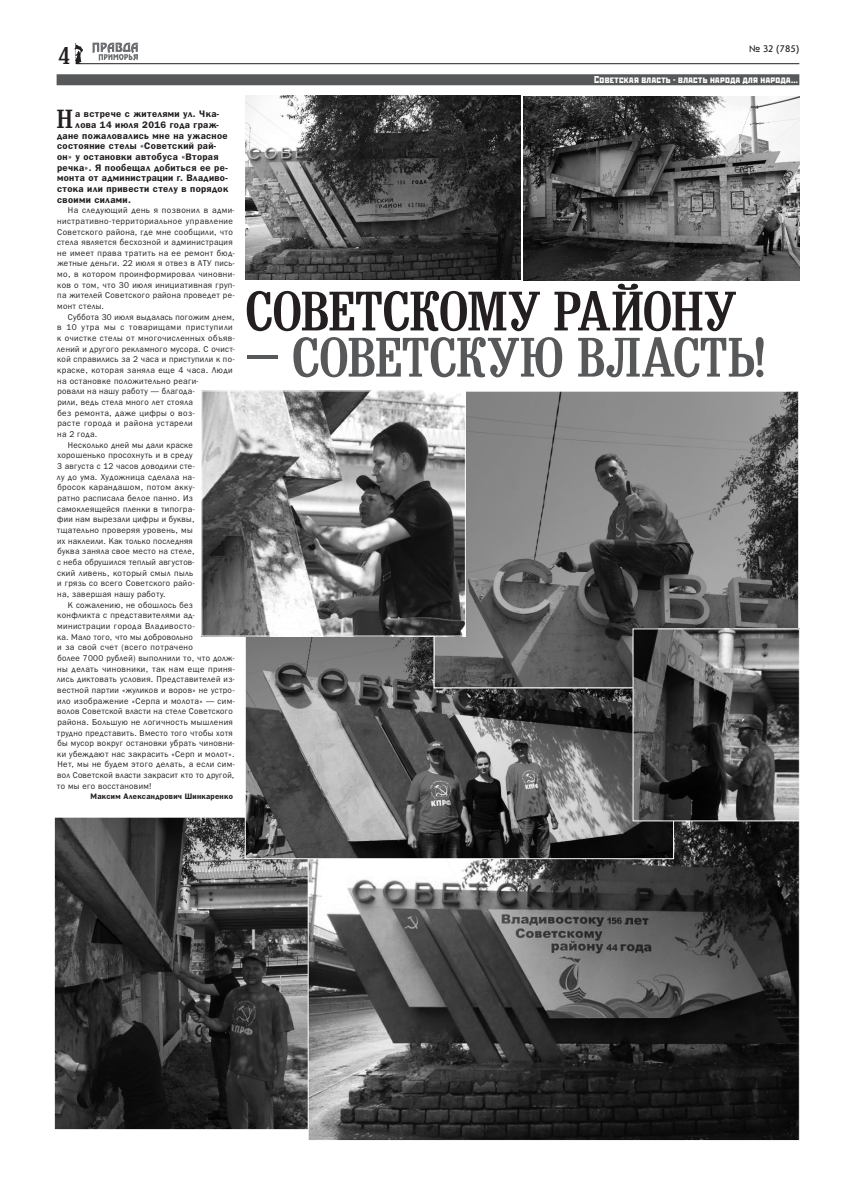
<style>
.page{position:relative;width:842px;height:1191px;background:#fff}
.page>*{position:absolute;margin:0;border:0;box-sizing:border-box;transform-origin:0 0}
.t1{font:54.7px "Bruskovaya Plain";letter-spacing:-.01em;color:#57585a;scale:.94 1}
.t2{font:54.7px "Bruskovaya Plain";letter-spacing:-.02em;color:#231f20;scale:.94 1}
.t3{font:25.8px "Bruskovaya Plain";color:#231f20}
.t4{font:24px "Bruskovaya Plain";color:#231f20}
.t5{font:10px "Stenberg C";letter-spacing:.04em;color:#fff}
.t6{font:10px "Journal Sans C";color:#231f20}
.t7{font:700 9.5px "Bloknot C";letter-spacing:.035em;color:#231f20}
.t8{font:8.5px/10.7px "Bloknot C";letter-spacing:.04em;color:#231f20}
.t9{font:8.5px "Bloknot C";letter-spacing:.04em;color:#231f20;scale:.96 1}
.t10{font:8.5px "Bloknot C";letter-spacing:.04em;color:#231f20;scale:.95 1}
.t11{font:8.5px "Bloknot C";letter-spacing:.065em;color:#231f20}
.t12{font:700 8px "Bloknot C";letter-spacing:.035em;color:#231f20}
</style>
<div class="page">
<svg style="left:93px;top:43px;width:45px;height:18px"></svg>
<svg style="left:74px;top:43px;width:9px;height:21px"></svg>
<hr style="left:76px;top:63px;width:723px;height:1px;background:#231f20">
<img style="left:56px;top:818px;width:252px;height:310px">
<div style="left:57px;top:74px;width:742px;height:11px;background:#57585a"></div>
<img style="left:245px;top:96px;width:276px;height:183px">
<img style="left:523px;top:97px;width:276px;height:184px">
<img style="left:310px;top:821px;width:488px;height:318px">
<img style="left:247px;top:636px;width:425px;height:221px">
<img style="left:435px;top:392px;width:362px;height:294px">
<img style="left:634px;top:630px;width:164px;height:189px">
<div style="left:632px;top:628px;width:168px;height:193px;border:1px solid #fff"></div>
<img style="left:203px;top:392px;width:261px;height:242px">
<div style="left:201px;top:390px;width:265px;height:246px;border:1px solid #fff"></div>
<h3 class="t4" style="left:59px;top:42px;width:13px">4</h3>
<p class="t6" style="left:749px;top:44px;width:52px">№ 32 (785)</p>
<h2 class="t3" style="left:56px;top:104px;width:18px">Н</h2>
<p class="t7" style="left:75px;top:108px;width:145px">а встрече с жителями ул. Чка-</p>
<p class="t7" style="left:75px;top:119px;width:145px">лова 14 июля 2016 года граж-</p>
<p class="t7" style="left:57px;top:130px;width:172px">дане пожаловались мне на ужасное</p>
<p class="t7" style="left:57px;top:140px;width:161px">состояние стелы «Советский рай-</p>
<p class="t7" style="left:57px;top:151px;width:163px">он» у остановки автобуса «Вторая</p>
<p class="t7" style="left:57px;top:162px;width:172px">речка». Я пообещал добиться ее ре-</p>
<p class="t7" style="left:57px;top:172px;width:172px">монта от администрации г. Владиво-</p>
<p class="t7" style="left:57px;top:183px;width:173px">стока или привести стелу в порядок</p>
<p class="t7" style="left:57px;top:194px;width:75px">своими силами.</p>
<p class="t8" style="left:57px;top:205px;width:179px;text-indent:11px">На следующий день я позвонил в адми&shy;нистративно-территориальное управление Советского района, где мне сообщили, что стела является бесхозной и администрация не имеет права тратить на ее ремонт бюд&shy;жетные деньги. 22 июля я отвез в АТУ пись&shy;мо, в котором проинформировал чиновни&shy;ков о том, что 30 июля инициативная груп&shy;па жителей Советского района проведет ре&shy;монт стелы.</p>
<p class="t9" style="left:68px;top:312px;width:175px">Суббота 30 июля выдалась погожим днем,</p>
<p class="t11" style="left:57px;top:323px;width:177px">в 10 утра мы с товарищами приступили</p>
<p class="t8" style="left:57px;top:333px;width:179px">к очистке стелы от многочисленных объяв-</p>
<p class="t9" style="left:57px;top:344px;width:186px">лений и другого рекламного мусора. С очист-</p>
<p class="t9" style="left:57px;top:354px;width:186px">кой справились за 2 часа и приступили к по-</p>
<p class="t8" style="left:57px;top:365px;width:177px">краске, которая заняла еще 4 часа. Люди</p>
<p class="t8" style="left:57px;top:375px;width:143px">на остановке положительно реаги-</p>
<p class="t9" style="left:57px;top:386px;width:144px">ровали на нашу работу — благода-</p>
<p class="t9" style="left:57px;top:397px;width:143px">рили, ведь стела много лет стояла</p>
<p class="t8" style="left:57px;top:407px;width:139px">без ремонта, даже цифры о воз-</p>
<p class="t8" style="left:57px;top:418px;width:137px">расте города и района устарели</p>
<p class="t9" style="left:57px;top:429px;width:43px">на 2 года.</p>
<p class="t9" style="left:68px;top:440px;width:132px">Несколько дней мы дали краске</p>
<p class="t8" style="left:57px;top:450px;width:137px">хорошенько просохнуть и в среду</p>
<p class="t9" style="left:57px;top:461px;width:144px">3 августа с 12 часов доводили сте-</p>
<p class="t8" style="left:57px;top:471px;width:139px">лу до ума. Художница сделала на-</p>
<p class="t8" style="left:57px;top:482px;width:139px">бросок карандашом, потом акку-</p>
<p class="t8" style="left:57px;top:492px;width:137px">ратно расписала белое панно. Из</p>
<p class="t8" style="left:57px;top:503px;width:139px">самоклеящейся пленки в типогра-</p>
<p class="t9" style="left:57px;top:514px;width:145px">фии нам вырезали цифры и буквы,</p>
<p class="t8" style="left:57px;top:524px;width:137px">тщательно проверяя уровень, мы</p>
<p class="t10" style="left:57px;top:536px;width:144px">их наклеили. Как только последняя</p>
<p class="t9" style="left:57px;top:546px;width:144px">буква заняла свое место на стеле,</p>
<p class="t10" style="left:57px;top:557px;width:146px">с неба обрушился теплый августов-</p>
<p class="t8" style="left:57px;top:567px;width:138px">ский ливень, который смыл пыль</p>
<p class="t9" style="left:57px;top:578px;width:144px">и грязь со всего Советского райо-</p>
<p class="t9" style="left:57px;top:589px;width:114px">на, завершая нашу работу.</p>
<p class="t9" style="left:68px;top:600px;width:132px">К сожалению, не обошлось без</p>
<p class="t8" style="left:57px;top:610px;width:139px">конфликта с представителями ад-</p>
<p class="t8" style="left:57px;top:620px;width:139px">министрации города Владивосто-</p>
<p class="t10" style="left:57px;top:632px;width:144px">ка. Мало того, что мы добровольно</p>
<p class="t8" style="left:57px;top:642px;width:137px">и за свой счет (всего потрачено</p>
<p class="t9" style="left:57px;top:653px;width:186px">более 7000 рублей) выполнили то, что долж-</p>
<p class="t8" style="left:57px;top:663px;width:179px">ны делать чиновники, так нам еще приня-</p>
<p class="t8" style="left:57px;top:674px;width:179px">лись диктовать условия. Представителей из-</p>
<p class="t9" style="left:57px;top:685px;width:186px">вестной партии «жуликов и воров» не устро-</p>
<p class="t8" style="left:57px;top:695px;width:179px">ило изображение «Серпа и молота» — сим-</p>
<p class="t10" style="left:57px;top:706px;width:186px">волов Советской власти на стеле Советского</p>
<p class="t8" style="left:57px;top:716px;width:177px">района. Большую не логичность мышления</p>
<p class="t9" style="left:57px;top:727px;width:185px">трудно представить. Вместо того чтобы хотя</p>
<p class="t8" style="left:57px;top:737px;width:178px">бы мусор вокруг остановки убрать чиновни-</p>
<p class="t8" style="left:57px;top:748px;width:179px">ки убеждают нас закрасить «Серп и молот».</p>
<p class="t8" style="left:57px;top:759px;width:179px">Нет, мы не будем этого делать, а если сим-</p>
<p class="t10" style="left:57px;top:770px;width:188px">вол Советской власти закрасит кто то другой,</p>
<p class="t9" style="left:57px;top:781px;width:100px">то мы его восстановим!</p>
<p class="t12" style="left:90px;top:792px;width:144px">Максим Александрович Шинкаренко</p>
<p class="t5" style="left:594px;top:74px;width:205px">Советская власть - власть народа для народа...</p>
<h1 class="t2" style="left:245px;top:280px;width:523px">СОВЕТСКОМУ РАЙОНУ</h1>
<h1 class="t1" style="left:245px;top:326px;width:555px">– СОВЕТСКУЮ ВЛАСТЬ!</h1>
</div>
